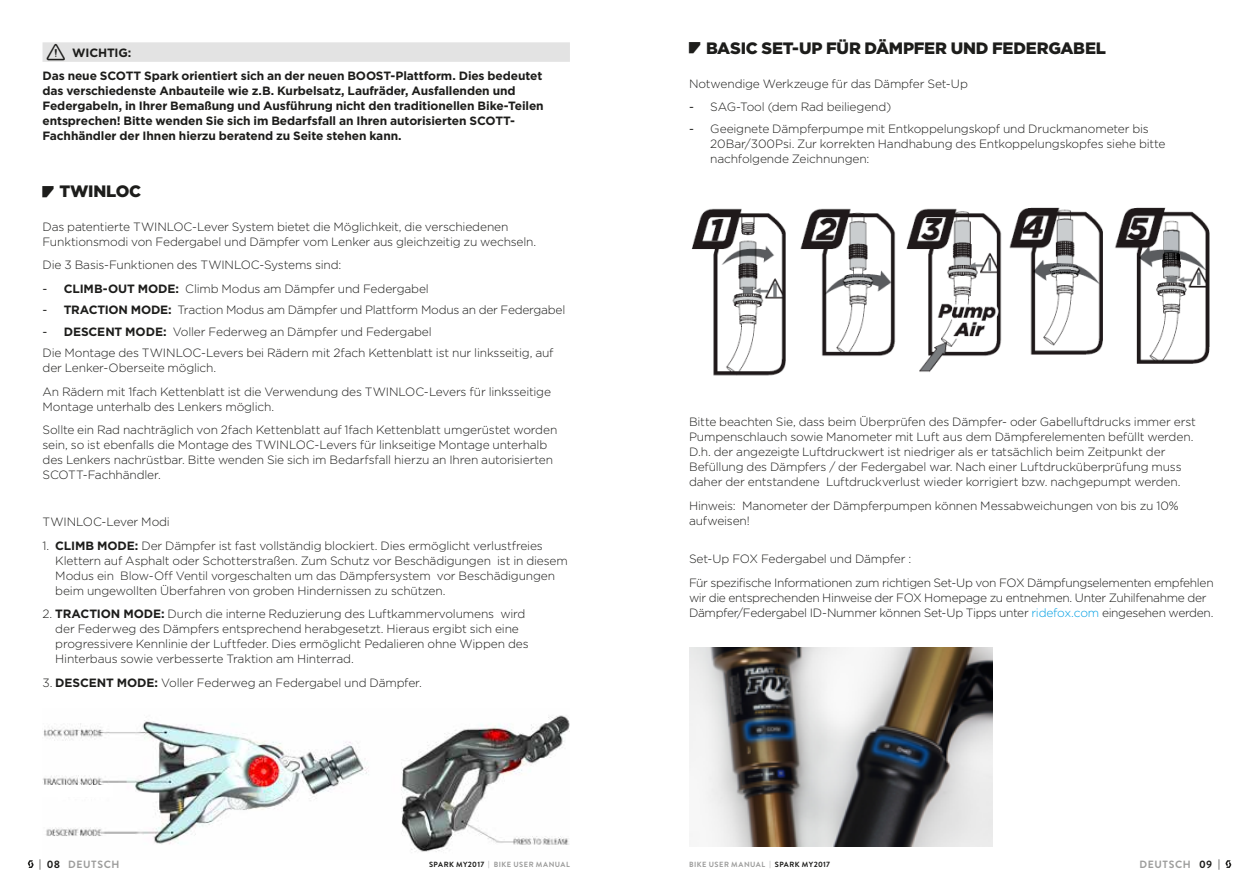
<style>
.page{position:relative;width:1259px;height:893px;background:#fff}
.page>*{position:absolute;margin:0;border:0;box-sizing:border-box;transform-origin:0 0}
.t1{font:900 16.5px "Gotham";letter-spacing:-.015em;color:#1d1d1b}
.t2{font:300 12px/15px "Gotham";letter-spacing:-.015em;color:#1d1d1b}
.t3{font:700 12px/15px "Gotham";letter-spacing:-.01em;color:#1d1d1b}
.t4{font:700 10.5px "Brandon Text";letter-spacing:.06em;color:#9d9d9c}
.t5{font:700 10.5px "Brandon Text";color:#1d1d1b}
.t6{font:700 7.5px "Brandon Text";letter-spacing:.065em;color:#9d9d9c}
.s1{font-family:"Warning";font-weight:400;font-size:30px}
.s2{font-family:"manual Point";font-weight:400;font-size:27px}
.s3{font-weight:400}
.s4{font-weight:700}
.s5{color:#009fe3}
.s6{color:#1d1d1b}
</style>
<div class="page">
<img style="left:43px;top:715px;width:527px;height:137px">
<div style="left:43px;top:785px;width:70px;height:12px;background:#fff"></div>
<img style="left:691px;top:207px;width:519px;height:169px">
<img style="left:689px;top:647px;width:303px;height:200px">
<div style="left:43px;top:42px;width:527px;height:20px;background:#e3e3e3"></div>
<svg style="left:1225px;top:860px;width:6px;height:8px"></svg>
<svg style="left:28px;top:860px;width:6px;height:8px"></svg>
<p class="t3" style="left:43px;top:41px;width:501px;line-height:23.2px;text-indent:4px"><span class="s1">•</span> WICHTIG:<br>Das neue SCOTT Spark orientiert sich an der neuen BOOST-Plattform. Dies bedeutet</p>
<p class="t3" style="left:43px;top:83px;width:503px">das verschiedenste Anbauteile wie z.B. Kurbelsatz, Laufräder, Ausfallenden und Federgabeln, in Ihrer Bemaßung und Ausführung nicht den traditionellen Bike-Teilen entsprechen! Bitte wenden Sie sich im Bedarfsfall an Ihren autorisierten SCOTT-Fachhändler der Ihnen hierzu beratend zu Seite stehen kann.</p>
<h1 class="t1" style="left:43px;top:180px;width:100px"><span class="s2">•</span>TWINLOC</h1>
<p class="t2" style="left:43px;top:219px;width:495px">Das patentierte TWINLOC-Lever System bietet die Möglichkeit, die verschiedenen<br>Funktionsmodi von Federgabel und Dämpfer vom Lenker aus gleichzeitig zu wechseln.</p>
<p class="t2" style="left:43px;top:257px;width:300px">Die 3 Basis-Funktionen des TWINLOC-Systems sind:</p>
<p class="t2" style="left:43px;top:281px;width:388px"><span class="s3">-</span> <span class="s4">CLIMB-OUT MODE:</span> Climb Modus am Dämpfer und Federgabel</p>
<p class="t2" style="left:43px;top:302px;width:524px"><span class="s3">-</span> <span class="s4">TRACTION MODE:</span> Traction Modus am Dämpfer und Plattform Modus an der Federgabel</p>
<p class="t2" style="left:43px;top:320px;width:512px;line-height:21.3px"><span class="s3">-</span> <span class="s4">DESCENT MODE:</span> Voller Federweg an Dämpfer und Federgabel<br>Die Montage des TWINLOC-Levers bei Rädern mit 2fach Kettenblatt ist nur linksseitig, auf</p>
<p class="t2" style="left:43px;top:356px;width:510px;line-height:23.5px">der Lenker-Oberseite möglich.<br>An Rädern mit 1fach Kettenblatt ist die Verwendung des TWINLOC-Levers für linksseitige</p>
<p class="t2" style="left:43px;top:394px;width:516px;line-height:23.5px">Montage unterhalb des Lenkers möglich.<br>Sollte ein Rad nachträglich von 2fach Kettenblatt auf 1fach Kettenblatt umgerüstet worden</p>
<p class="t2" style="left:43px;top:437px;width:512px">sein, so ist ebenfalls die Montage des TWINLOC-Levers für linkseitige Montage unterhalb des Lenkers nachrüstbar. Bitte wenden Sie sich im Bedarfsfall hierzu an Ihren autorisierten<br>SCOTT-Fachhändler.</p>
<p class="t2" style="left:43px;top:514px;width:129px">TWINLOC-Lever Modi</p>
<p class="t2" style="left:55px;top:538px;width:514px;text-indent:-13px">1. <span class="s4">CLIMB MODE:</span> Der Dämpfer ist fast vollständig blockiert. Dies ermöglicht verlustfreies Klettern auf Asphalt oder Schotterstraßen. Zum Schutz vor Beschädigungen ist in diesem Modus ein Blow-Off Ventil vorgeschalten um das Dämpfersystem vor Beschädigungen beim ungewollten Überfahren von groben Hindernissen zu schützen.</p>
<p class="t2" style="left:55px;top:606px;width:475px;text-indent:-13px">2. <span class="s4">TRACTION MODE:</span> Durch die interne Reduzierung des Luftkammervolumens wird der Federweg des Dämpfers entsprechend herabgesetzt. Hieraus ergibt sich eine progressivere Kennlinie der Luftfeder. Dies ermöglicht Pedalieren ohne Wippen des Hinterbaus sowie verbesserte Traktion am Hinterrad.</p>
<p class="t2" style="left:43px;top:675px;width:381px">3. <span class="s4">DESCENT MODE:</span> Voller Federweg an Federgabel und Dämpfer.</p>
<h1 class="t1" style="left:689px;top:37px;width:418px"><span class="s2">•</span>BASIC SET-UP FÜR DÄMPFER UND FEDERGABEL</h1>
<p class="t2" style="left:689px;top:76px;width:280px">Notwendige Werkzeuge für das Dämpfer Set-Up</p>
<p class="t2" style="left:689px;top:99px;width:204px"><span class="s3">-</span> SAG-Tool (dem Rad beiliegend)</p>
<p class="t2" style="left:710px;top:121px;width:457px;text-indent:-21px"><span class="s3">-</span> Geeignete Dämpferpumpe mit Entkoppelungskopf und Druckmanometer bis<br>20Bar/300Psi. Zur korrekten Handhabung des Entkoppelungskopfes siehe bitte nachfolgende Zeichnungen:</p>
<p class="t2" style="left:689px;top:414px;width:508px">Bitte beachten Sie, dass beim Überprüfen des Dämpfer- oder Gabelluftdrucks immer erst Pumpenschlauch sowie Manometer mit Luft aus dem Dämpferelementen befüllt werden.<br>D.h. der angezeigte Luftdruckwert ist niedriger als er tatsächlich beim Zeitpunkt der Befüllung des Dämpfers / der Federgabel war. Nach einer Luftdrucküberprüfung muss daher der entstandene Luftdruckverlust wieder korrigiert bzw. nachgepumpt werden.</p>
<p class="t2" style="left:689px;top:497px;width:491px">Hinweis: Manometer der Dämpferpumpen können Messabweichungen von bis zu 10% aufweisen!</p>
<p class="t2" style="left:689px;top:547px;width:526px;line-height:23.5px">Set-Up FOX Federgabel und Dämpfer :<br>Für spezifische Informationen zum richtigen Set-Up von FOX Dämpfungselementen empfehlen</p>
<p class="t2" style="left:689px;top:589px;width:526px">wir die entsprechenden Hinweise der FOX Homepage zu entnehmen. Unter Zuhilfenahme der<br>Dämpfer/Federgabel ID-Nummer können Set-Up Tipps unter <span class="s5">ridefox.com</span> eingesehen werden.</p>
<p class="t5" style="left:39px;top:857px;width:23px">| 08</p>
<p class="t6" style="left:429px;top:859px;width:142px"><span class="s6">SPARK MY2017</span> | BIKE USER MANUAL</p>
<p class="t6" style="left:689px;top:859px;width:142px">BIKE USER MANUAL | <span class="s6">SPARK MY2017</span></p>
<p class="t5" style="left:1199px;top:857px;width:22px">09 |</p>
<p class="t4" style="left:68px;top:857px;width:53px">DEUTSCH</p>
<p class="t4" style="left:1139px;top:857px;width:53px">DEUTSCH</p>
</div>
